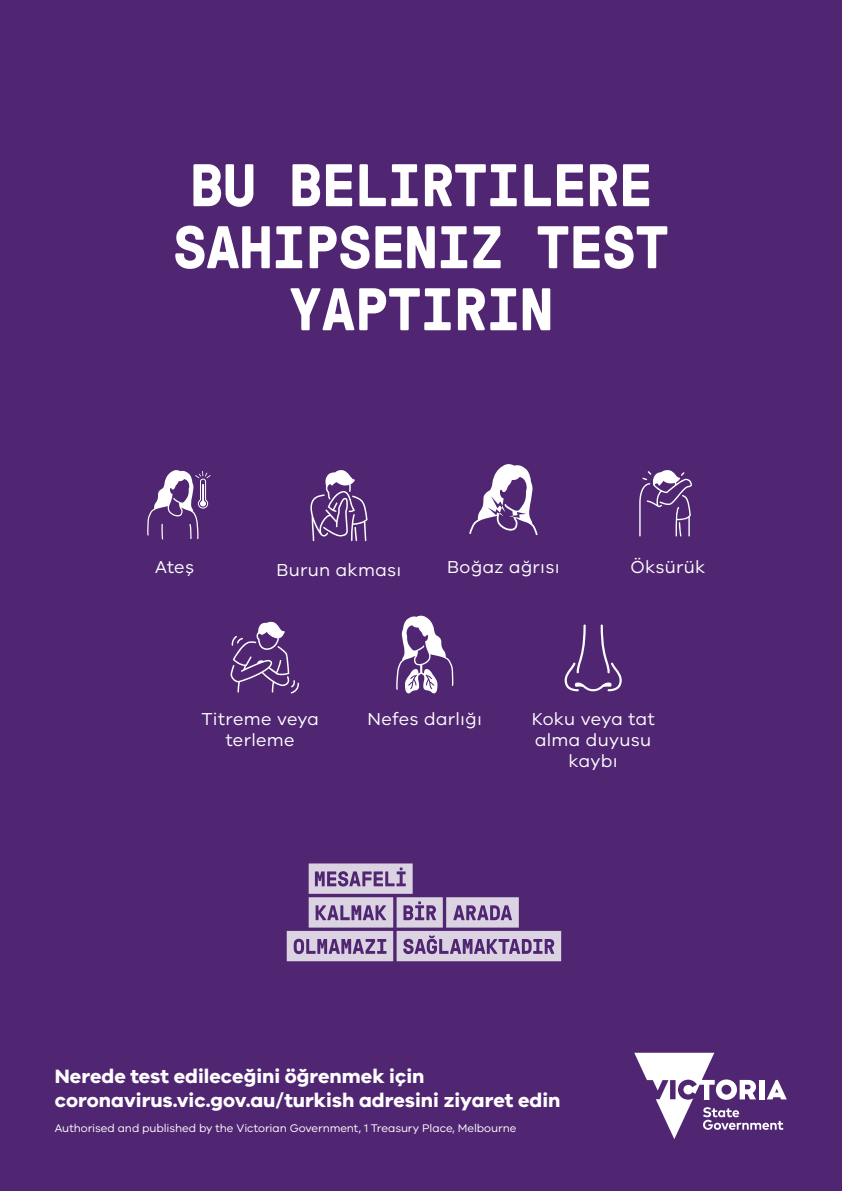
<style>
.page{position:relative;width:842px;height:1191px;background:#502672}
.page>*{position:absolute;margin:0;border:0;box-sizing:border-box;transform-origin:0 0}
.t1{font:700 60px/62px "GT Pressura Pro Mono";color:#fff;text-align:center}
.t2{font:700 19.9px/23.9px "VIC";color:#fff}
.t3{font:17.8px/21.1px "VIC";letter-spacing:.015em;color:#fff;text-align:center}
.t4{font:11.4px "VIC";letter-spacing:-.005em;color:#fff}
</style>
<div class="page">
<svg style="left:310px;top:470px;width:58px;height:71px"></svg>
<svg style="left:231px;top:622px;width:68px;height:71px"></svg>
<svg style="left:639px;top:470px;width:53px;height:66px"></svg>
<svg style="left:565px;top:624px;width:57px;height:67px"></svg>
<svg style="left:147px;top:470px;width:64px;height:69px"></svg>
<svg style="left:396px;top:615px;width:57px;height:78px"></svg>
<svg style="left:469px;top:464px;width:69px;height:71px"></svg>
<svg style="left:634px;top:1052px;width:153px;height:87px"></svg>
<svg style="left:287px;top:863px;width:274px;height:98px"></svg>
<p class="t1" style="left:173px;top:155px;width:497px">BU BELIRTILERE<br>SAHIPSENIZ TEST<br>YAPTIRIN</p>
<p class="t3" style="left:155px;top:556px;width:41px">Ateş</p>
<p class="t3" style="left:276px;top:558px;width:127px">Burun akması</p>
<p class="t3" style="left:447px;top:556px;width:114px">Boğaz ağrısı</p>
<p class="t3" style="left:630px;top:556px;width:77px">Öksürük</p>
<p class="t3" style="left:201px;top:708px;width:119px">Titreme veya terleme</p>
<p class="t3" style="left:367px;top:708px;width:116px">Nefes darlığı</p>
<p class="t3" style="left:532px;top:708px;width:125px">Koku veya tat alma duyusu kaybı</p>
<p class="t2" style="left:55px;top:1063px;width:507px">Nerede test edileceğini öğrenmek için coronavirus.vic.gov.au/turkish adresini ziyaret edin</p>
<p class="t4" style="left:55px;top:1121px;width:463px">Authorised and published by the Victorian Government, 1 Treasury Place, Melbourne</p>
</div>
